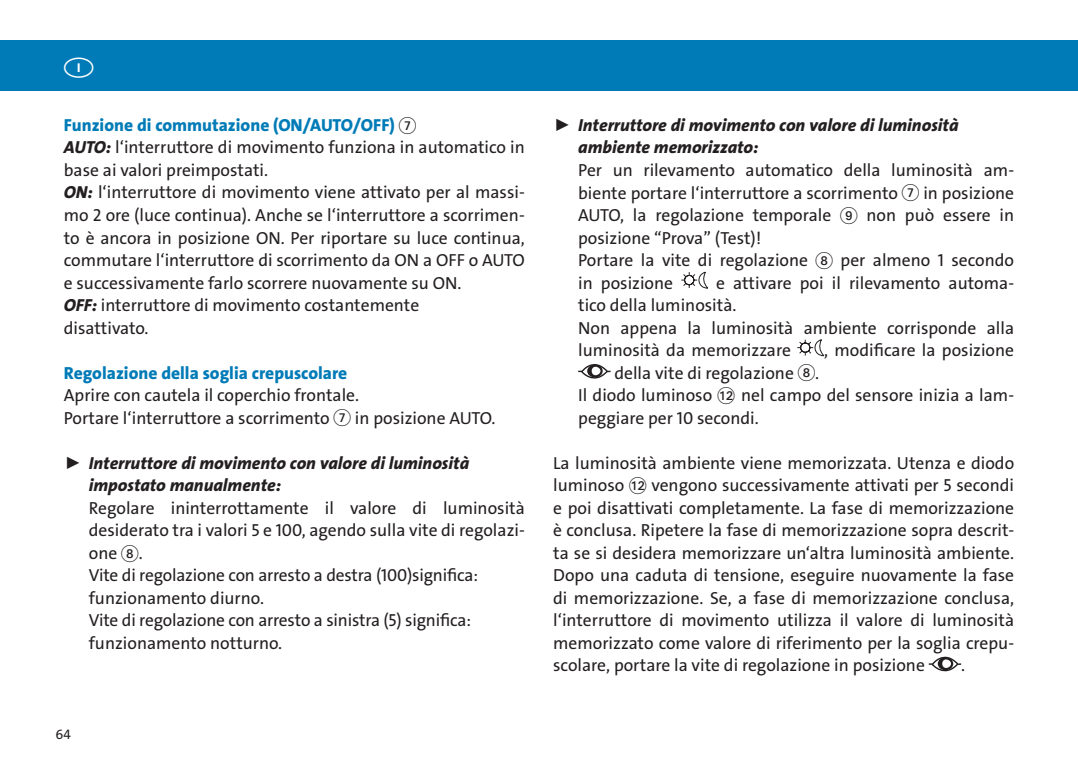
<style>
.page{position:relative;width:1078px;height:773px;background:#fff}
.page>*{position:absolute;margin:0;border:0;box-sizing:border-box;transform-origin:0 0}
.t1{font:17.5px/22.5px "The Sans LP5 Plain";color:#231f20}
.t2{font:17.5px/22.5px "The Sans LP8 Ex Bld IT";color:#231f20}
.t3{font:17.5px "The Sans LP8 Ex Bld";color:#007bb7}
.t4{font:13.75px "The Sans LP5 Plain";color:#231f20}
.s1{font-family:"Deco Numbers LH Circle";color:#231f20}
.s2{font-family:"The Sans LP8 Ex Bld IT"}
.s3{font-family:"Deco Numbers LH Circle"}
</style>
<div class="page">
<div style="left:0;top:40px;width:1077px;height:51px;background:#007bb7"></div>
<svg style="left:681px;top:271px;width:27px;height:18px"></svg>
<svg style="left:797px;top:339px;width:27px;height:18px"></svg>
<svg style="left:578px;top:364px;width:33px;height:15px"></svg>
<div style="left:591px;top:366px;width:9px;height:9px;background:#fff;border-radius:50%"></div>
<svg style="left:928px;top:656px;width:34px;height:16px"></svg>
<div style="left:942px;top:659px;width:8px;height:8px;background:#fff;border-radius:50%"></div>
<p class="t3" style="left:64px;top:114px;width:354px">Funzione di commutazione (ON/AUTO/OFF) <span class="s1">7</span></p>
<p class="t1" style="left:64px;top:136px;width:462px"><span class="s2">AUTO:</span> l‘interruttore di movimento funziona in automatico in base ai valori preimpostati.<br><span class="s2">ON:</span> l‘interruttore di movimento viene attivato per al massi&shy;mo 2 ore (luce continua). Anche se l‘interruttore a scorrimen&shy;to è ancora in posizione ON. Per riportare su luce continua, commutare l‘interruttore di scorrimento da ON a OFF o AUTO e successivamente farlo scorrere nuovamente su ON.<br><span class="s2">OFF:</span> interruttore di movimento costantemente<br>disattivato.</p>
<p class="t3" style="left:64px;top:361px;width:285px">Regolazione della soglia crepuscolare</p>
<p class="t1" style="left:64px;top:384px;width:433px">Aprire con cautela il coperchio frontale.<br>Portare l‘interruttore a scorrimento <span class="s3">7</span> in posizione AUTO.</p>
<p class="t2" style="left:89px;top:452px;width:382px;text-indent:-25px">► Interruttore di movimento con valore di luminosità impostato manualmente:</p>
<p class="t1" style="left:89px;top:496px;width:437px">Regolare ininterrottamente il valore di luminosità desiderato tra i valori 5 e 100, agendo sulla vite di regolazi&shy;one <span class="s3">8</span>.<br>Vite di regolazione con arresto a destra (100)significa: funzionamento diurno.<br>Vite di regolazione con arresto a sinistra (5) significa: funzionamento notturno.</p>
<p class="t4" style="left:56px;top:725px;width:17px">64</p>
<p class="t2" style="left:578px;top:114px;width:382px;text-indent:-25px">► Interruttore di movimento con valore di luminosità ambiente memorizzato:</p>
<p class="t1" style="left:578px;top:159px;width:437px">Per un rilevamento automatico della luminosità am&shy;biente portare l‘interruttore a scorrimento <span class="s3">7</span> in posizione AUTO, la regolazione temporale <span class="s3">9</span> non può essere in posizione “Prova” (Test)!<br>Portare la vite di regolazione <span class="s3">8</span> per almeno 1 secondo in posizione</p>
<p class="t1" style="left:578px;top:271px;width:437px;text-indent:138px">e attivare poi il rilevamento automa&shy;tico della luminosità.<br>Non appena la luminosità ambiente corrisponde alla luminosità da memorizzare</p>
<p class="t1" style="left:824px;top:339px;width:191px">, modificare la posizione</p>
<p class="t1" style="left:578px;top:361px;width:242px;text-indent:36px">della vite di regolazione <span class="s3">8</span>.<br>Il diodo luminoso</p>
<p class="t1" style="left:578px;top:384px;width:437px;text-indent:163px">nel campo del sensore inizia a lam&shy;peggiare per 10 secondi.</p>
<p class="t1" style="left:553px;top:451px;width:462px">La luminosità ambiente viene memorizzata. Utenza e diodo luminoso</p>
<p class="t1" style="left:553px;top:474px;width:462px;text-align:justify;text-indent:98px">vengono successivamente attivati per 5 secondi e poi disattivati completamente. La fase di memorizzazione è conclusa. Ripetere la fase di memorizzazione sopra descrit&shy;ta se si desidera memorizzare un‘altra luminosità ambiente.<br>Dopo una caduta di tensione, eseguire nuovamente la fase di memorizzazione. Se, a fase di memorizzazione conclusa, l‘interruttore di movimento utilizza il valore di luminosità memorizzato come valore di riferimento per la soglia crepu&shy;scolare, portare la vite di regolazione in posizione</p>
<p class="t1" style="left:960px;top:654px;width:5px">.</p>
</div>
